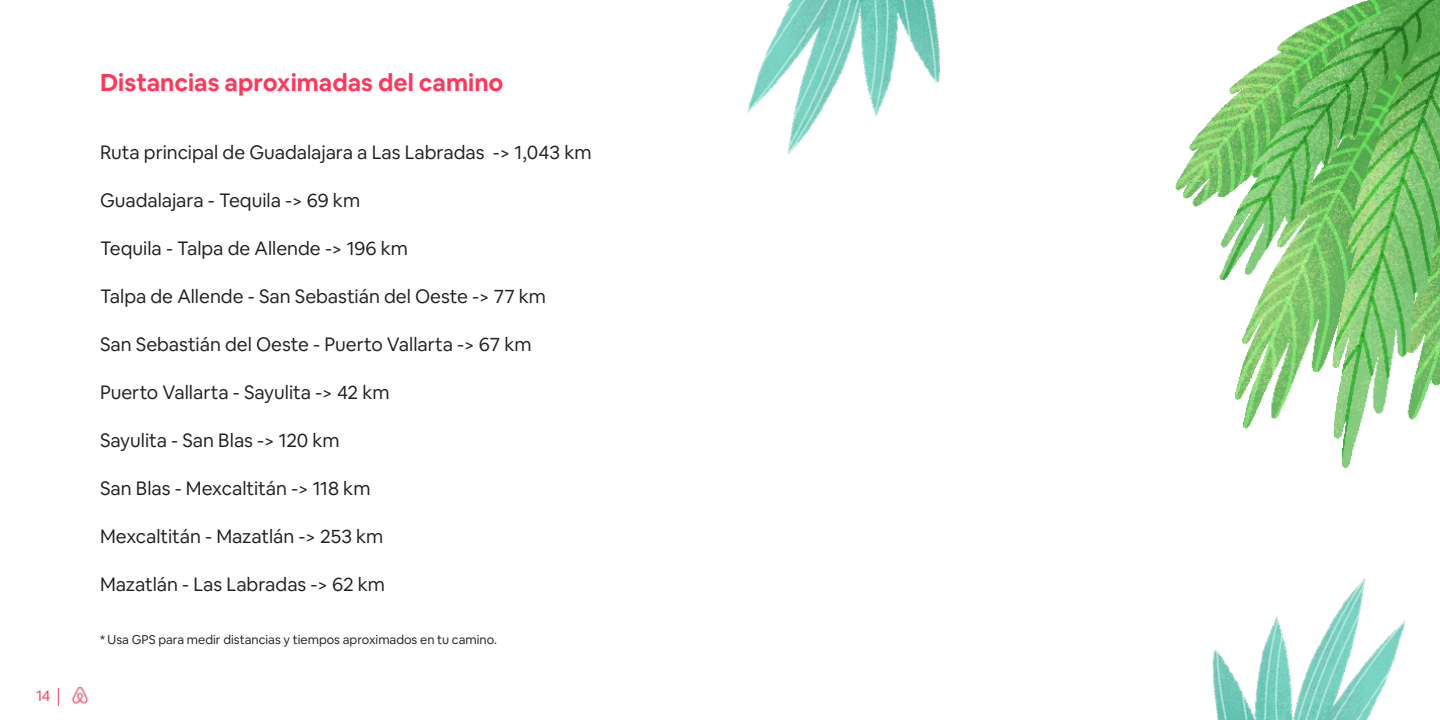
<style>
.page{position:relative;width:1440px;height:720px;background:#fff}
.page>*{position:absolute;margin:0;border:0;box-sizing:border-box;transform-origin:0 0}
.t1{font:700 24px "Airbnb Cereal";color:#ff385b}
.t2{font:19px "Airbnb Cereal";color:#202020}
.t3{font:15px "Airbnb Cereal";color:#ff385b}
.t4{font:12.5px "Airbnb Cereal";color:#202020}
</style>
<div class="page">
<svg style="left:58px;top:688px;width:1px;height:18px"></svg>
<img style="left:72px;top:686px;width:17px;height:18px">
<img style="left:1175px;top:0;width:265px;height:444px">
<img style="left:1212px;top:444px;width:194px;height:276px">
<img style="left:747px;top:0;width:194px;height:155px">
<p class="t3" style="left:36px;top:687px;width:16px">14</p>
<p class="t1" style="left:100px;top:68px;width:405px">Distancias aproximadas del camino</p>
<p class="t2" style="left:100px;top:141px;width:493px">Ruta principal de Guadalajara a Las Labradas -&gt; 1,043 km</p>
<p class="t2" style="left:100px;top:189px;width:262px">Guadalajara - Tequila -&gt; 69 km</p>
<p class="t2" style="left:100px;top:237px;width:310px">Tequila - Talpa de Allende -&gt; 196 km</p>
<p class="t2" style="left:100px;top:285px;width:448px">Talpa de Allende - San Sebastián del Oeste -&gt; 77 km</p>
<p class="t2" style="left:100px;top:333px;width:433px">San Sebastián del Oeste - Puerto Vallarta -&gt; 67 km</p>
<p class="t2" style="left:100px;top:381px;width:291px">Puerto Vallarta - Sayulita -&gt; 42 km</p>
<p class="t2" style="left:100px;top:429px;width:241px">Sayulita - San Blas -&gt; 120 km</p>
<p class="t2" style="left:100px;top:477px;width:272px">San Blas - Mexcaltitán -&gt; 118 km</p>
<p class="t2" style="left:100px;top:525px;width:285px">Mexcaltitán - Mazatlán -&gt; 253 km</p>
<p class="t2" style="left:100px;top:573px;width:287px">Mazatlán - Las Labradas -&gt; 62 km</p>
<p class="t4" style="left:100px;top:632px;width:399px">* Usa GPS para medir distancias y tiempos aproximados en tu camino.</p>
</div>
